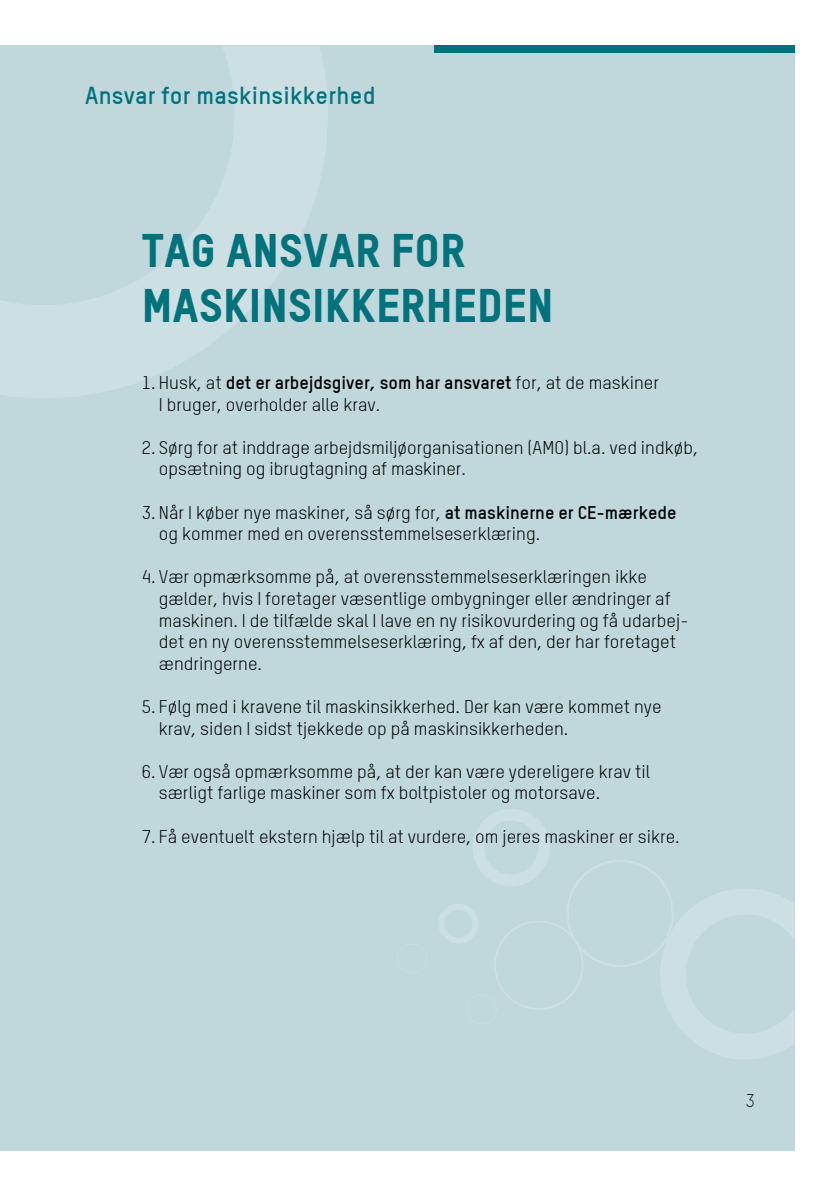
<style>
.page{position:relative;width:840px;height:1191px;background:#fff}
.page>*{position:absolute;margin:0;border:0;box-sizing:border-box;transform-origin:0 0}
.t1{font:46px/55.2px "TSTAR Headline";color:#00727c}
.t2{font:700 24px "TSTAR";letter-spacing:.01em;color:#00727c}
.t3{font:18px/21.6px "TSTAR";color:#000}
.t4{font:300 18px "TSTAR";color:#000}
.s1{font-weight:700}
</style>
<div class="page">
<div style="left:0;top:45px;width:794px;height:1106px;background:#c0d7dc"></div>
<svg style="left:0;top:46px;width:328px;height:352px"></svg>
<div style="left:434px;top:45px;width:360px;height:8px;background:#00727c"></div>
<svg style="left:439px;top:809px;width:355px;height:250px"></svg>
<h2 class="t2" style="left:85px;top:80px;width:292px">Ansvar for maskinsikkerhed</h2>
<h1 class="t1" style="left:142px;top:221px;width:413px">TAG ANSVAR FOR<br>MASKINSIKKERHEDEN</h1>
<p class="t3" style="left:159px;top:371px;width:501px;text-indent:-17px">1. Husk, at <span class="s1">det er arbejdsgiver, som har ansvaret</span> for, at de maskiner<br>I bruger, overholder alle krav.</p>
<p class="t3" style="left:159px;top:436px;width:540px;text-indent:-17px">2. Sørg for at inddrage arbejdsmiljøorganisationen (AMO) bl.a. ved indkøb, opsætning og ibrugtagning af maskiner.</p>
<p class="t3" style="left:159px;top:501px;width:519px;text-indent:-17px">3. Når I køber nye maskiner, så sørg for, <span class="s1">at maskinerne er CE-mærkede </span>og kommer med en overensstemmelseserklæring.</p>
<p class="t3" style="left:159px;top:566px;width:531px;text-indent:-17px">4. Vær opmærksomme på, at overensstemmelseserklæringen ikke gælder, hvis I foretager væsentlige ombygninger eller ændringer af maskinen. I de tilfælde skal I lave en ny risikovurdering og få udarbej&shy;det en ny overensstemmelseserklæring, fx af den, der har foretaget ændringerne.</p>
<p class="t3" style="left:159px;top:695px;width:504px;text-indent:-17px">5. Følg med i kravene til maskinsikkerhed. Der kan være kommet nye krav, siden I sidst tjekkede op på maskinsikkerheden.</p>
<p class="t3" style="left:159px;top:760px;width:492px;text-indent:-17px">6. Vær også opmærksomme på, at der kan være ydereligere krav til særligt farlige maskiner som fx boltpistoler og motorsave.</p>
<p class="t3" style="left:142px;top:825px;width:539px">7. Få eventuelt ekstern hjælp til at vurdere, om jeres maskiner er sikre.</p>
<p class="t4" style="left:745px;top:1089px;width:11px">3</p>
</div>
